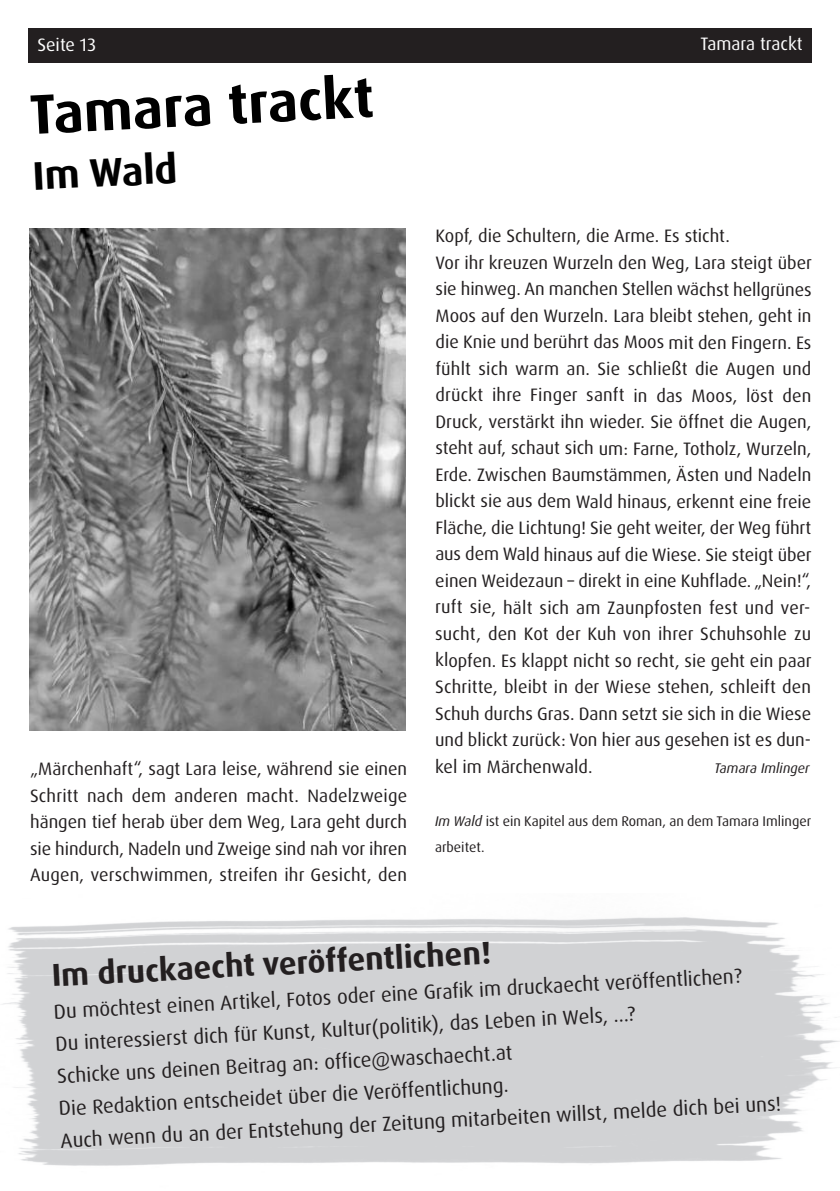
<style>
.page{position:relative;width:840px;height:1191px;background:#fff}
.page>*{position:absolute;margin:0;border:0;box-sizing:border-box;transform-origin:0 0}
.t1{font:700 56px "Dax OT";color:#000}
.t2{font:700 40px "Dax OT";color:#000}
.t3{font:700 31.8px "Dax Pro";color:#231f20}
.t4{font:20.4px/32.2px "Dax Pro";color:#231f20}
.t5{font:18px/26.6px "Dax Pro";color:#231f20}
.t6{font:18px "Dax OT";color:#fff}
.t7{font:14px/26.4px "Dax OT";color:#231f20}
.t8{font:italic 14px "Dax OT";color:#231f20}
.s1{font-style:italic}
</style>
<div class="page">
<div style="left:28px;top:28px;width:783px;height:34px;background:#231f20"></div>
<img style="left:30px;top:228px;width:375px;height:502px">
<p class="t6" style="left:37px;top:36px;width:60px">Seite 13</p>
<p class="t6" style="left:700px;top:36px;width:104px">Tamara trackt</p>
<h1 class="t1" style="left:28px;top:91px;width:346px;rotate:-3deg">Tamara trackt</h1>
<h2 class="t2" style="left:32px;top:159px;width:146px;rotate:-3deg">Im Wald</h2>
<p class="t5" style="left:30px;top:756px;width:378px;text-align:justify">„Märchenhaft“, sagt Lara leise, während sie einen Schritt nach dem anderen macht. Nadelzweige hängen tief herab über dem Weg, Lara geht durch sie hindurch, Nadeln und Zweige sind nah vor ihren Augen, verschwimmen, streifen ihr Gesicht, den</p>
<p class="t5" style="left:435px;top:224px;width:378px">Kopf, die Schultern, die Arme. Es sticht.<br>Vor ihr kreuzen Wurzeln den Weg, Lara steigt über sie hinweg. An manchen Stellen wächst hellgrünes Moos auf den Wurzeln. Lara bleibt stehen, geht in die Knie und berührt das Moos mit den Fingern. Es fühlt sich warm an. Sie schließt die Augen und drückt ihre Finger sanft in das Moos, löst den Druck, verstärkt ihn wieder. Sie öffnet die Augen, steht auf, schaut sich um: Farne, Totholz, Wurzeln, Erde. Zwischen Baumstämmen, Ästen und Nadeln blickt sie aus dem Wald hinaus, erkennt eine freie Fläche, die Lichtung! Sie geht weiter, der Weg führt aus dem Wald hinaus auf die Wiese. Sie steigt über einen Weidezaun – direkt in eine Kuhflade. „Nein!“, ruft sie, hält sich am Zaunpfosten fest und ver&shy;sucht, den Kot der Kuh von ihrer Schuhsohle zu klopfen. Es klappt nicht so recht, sie geht ein paar Schritte, bleibt in der Wiese stehen, schleift den Schuh durchs Gras. Dann setzt sie sich in die Wiese und blickt zurück: Von hier aus gesehen ist es dun&shy;kel im Märchenwald.</p>
<p class="t8" style="left:714px;top:763px;width:97px">Tamara Imlinger</p>
<p class="t7" style="left:435px;top:808px;width:377px"><span class="s1">Im Wald</span> ist ein Kapitel aus dem Roman, an dem Tamara Imlinger arbeitet.</p>
<h3 class="t3" style="left:51px;top:961px;width:441px;rotate:-3deg">Im druckaecht veröffentlichen!</h3>
<p class="t4" style="left:53px;top:997px;width:722px;rotate:-3deg">Du möchtest einen Artikel, Fotos oder eine Grafik im druckaecht veröffentlichen?<br>Du interessierst dich für Kunst, Kultur(politik), das Leben in Wels, …?<br>Schicke uns deinen Beitrag an: office@waschaecht.at<br>Die Redaktion entscheidet über die Veröffentlichung.<br>Auch wenn du an der Entstehung der Zeitung mitarbeiten willst, melde dich bei uns!</p>
</div>
